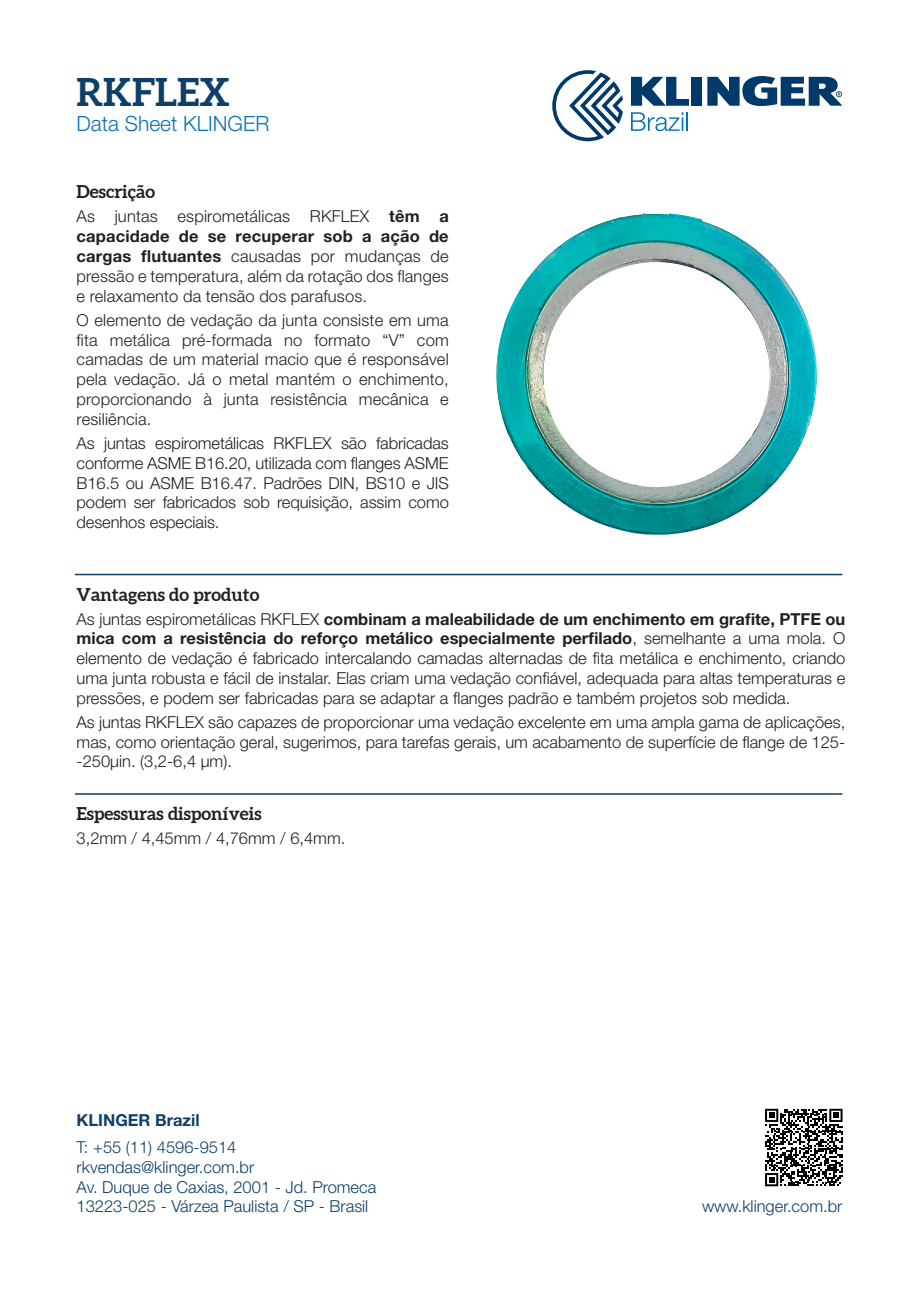
<style>
.page{position:relative;width:919px;height:1289px;background:#fff}
.page>*{position:absolute;margin:0;border:0;box-sizing:border-box;transform-origin:0 0}
.t1{font:700 39px "Aleo";color:#0d3f69}
.t2{font:300 21px "Helvetica Neue LT Pro";color:#0d6fb8}
.t3{font:700 18px "Aleo";color:#231f20}
.t4{font:300 16.5px/19.8px "Helvetica Neue LT Pro";color:#231f20;text-align:justify}
.t5{font:300 16.5px/19.8px "Helvetica Neue LT Pro";color:#0d3f69}
.t6{font:700 16.5px "Helvetica Neue LT Pro";color:#0d3f69}
.s1{font-weight:700}
</style>
<div class="page">
<img style="left:148px;top:131px;width:695px;height:445px">
<div style="left:691px;top:77px;width:11px;height:29px;background:#003a6a"></div>
<svg style="left:631px;top:77px;width:58px;height:29px"></svg>
<svg style="left:707px;top:76px;width:135px;height:30px"></svg>
<svg style="left:552px;top:70px;width:71px;height:71px"></svg>
<svg style="left:631px;top:112px;width:57px;height:19px"></svg>
<hr style="left:75px;top:573px;width:767px;height:2px;background:#0d3f69">
<hr style="left:75px;top:793px;width:767px;height:1px;background:#0d3f69">
<svg style="left:765px;top:1108px;width:77px;height:78px"></svg>
<h1 class="t1" style="left:77px;top:67px;width:155px">RKFLEX</h1>
<p class="t2" style="left:77px;top:110px;width:194px">Data Sheet KLINGER</p>
<p class="t3" style="left:77px;top:181px;width:80px">Descrição</p>
<p class="t4" style="left:77px;top:206px;width:374px">As juntas espirometálicas RKFLEX <span class="s1">têm a capacidade de se recuperar sob a ação de cargas flutuantes</span> causadas por mudanças de pressão e temperatura, além da rotação dos flanges e relaxamento da tensão dos parafusos.</p>
<p class="t4" style="left:77px;top:309px;width:374px">O elemento de vedação da junta consiste em uma fita metálica pré-formada no formato “V” com camadas de um material macio que é responsável pela vedação. Já o metal mantém o enchimento, proporcionando à junta resistência mecânica e resiliência.</p>
<p class="t4" style="left:77px;top:433px;width:374px">As juntas espirometálicas RKFLEX são fabricadas conforme ASME B16.20, utilizada com flanges ASME B16.5 ou ASME B16.47. Padrões DIN, BS10 e JIS podem ser fabricados sob requisição, assim como desenhos especiais.</p>
<p class="t3" style="left:77px;top:583px;width:184px">Vantagens do produto</p>
<p class="t4" style="left:77px;top:608px;width:770px">As juntas espirometálicas RKFLEX <span class="s1">combinam a maleabilidade de um enchimento em grafite, PTFE ou mica com a resistência do reforço metálico especialmente perfilado</span>, semelhante a uma mola. O elemento de vedação é fabricado intercalando camadas alternadas de fita metálica e enchimento, criando uma junta robusta e fácil de instalar. Elas criam uma vedação confiável, adequada para altas temperaturas e pressões, e podem ser fabricadas para se adaptar a flanges padrão e também projetos sob medida.</p>
<p class="t4" style="left:77px;top:711px;width:770px">As juntas RKFLEX são capazes de proporcionar uma vedação excelente em uma ampla gama de aplicações, mas, como orientação geral, sugerimos, para tarefas gerais, um acabamento de superfície de flange de 125- -250μin. (3,2-6,4 μm).</p>
<p class="t3" style="left:77px;top:802px;width:187px">Espessuras disponíveis</p>
<p class="t4" style="left:77px;top:827px;width:270px">3,2mm / 4,45mm / 4,76mm / 6,4mm.</p>
<p class="t6" style="left:77px;top:1109px;width:125px">KLINGER Brazil</p>
<p class="t5" style="left:77px;top:1136px;width:301px">T: +55 (11) 4596-9514 rkvendas@klinger.com.br<br>Av. Duque de Caxias, 2001 - Jd. Promeca<br>13223-025 - Várzea Paulista / SP - Brasil</p>
<p class="t5" style="left:702px;top:1196px;width:142px">www.klinger.com.br</p>
</div>
